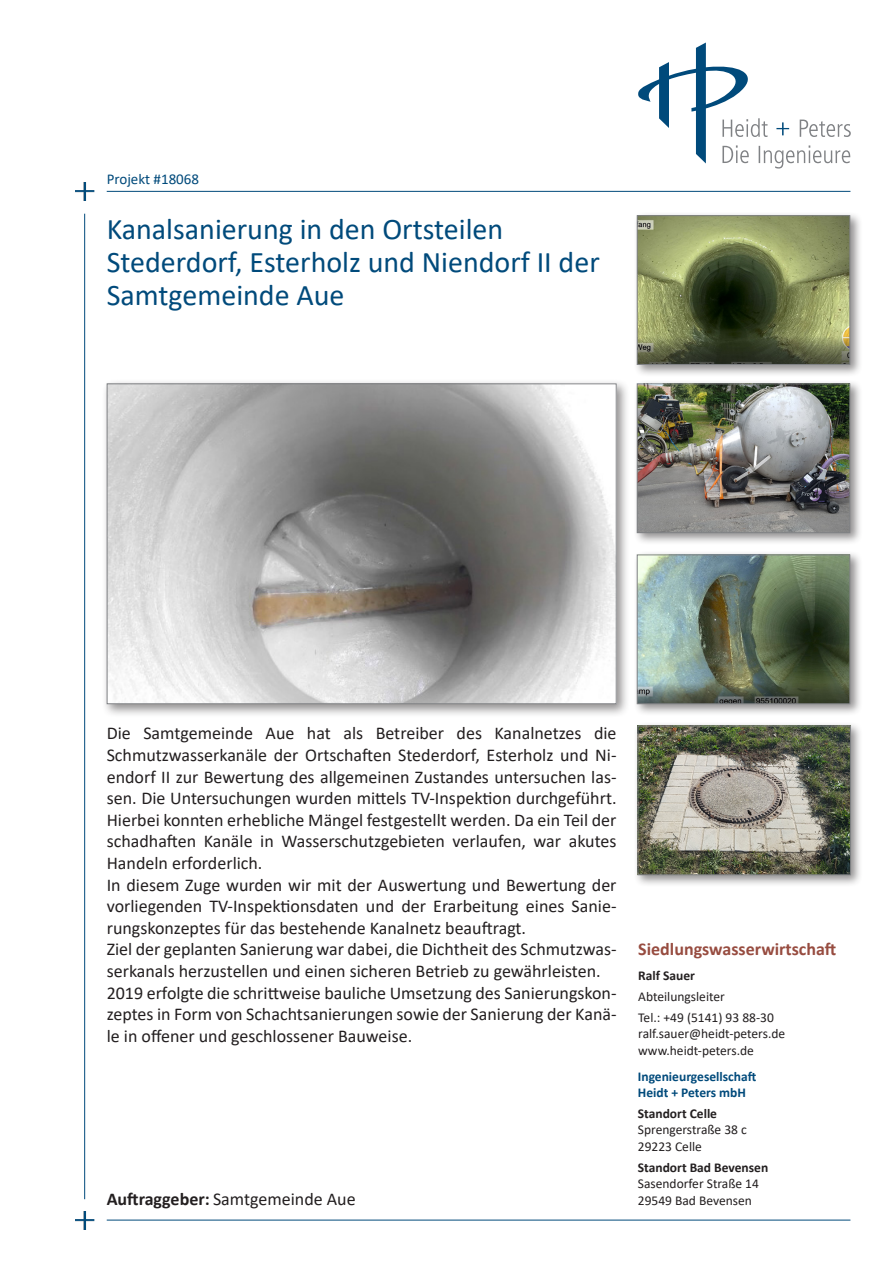
<style>
.page{position:relative;width:893px;height:1263px;background:#fff}
.page>*{position:absolute;margin:0;border:0;box-sizing:border-box;transform-origin:0 0}
.HPI_Titel{font:30px/33px "Calibri";color:#004a7b}
.t1{font:18px/21.6px "Calibri";color:#231f20;text-align:justify}
.t2{font:700 18px "Calibri";color:#974c40}
.HPI_Projektnummer{font:15px "Calibri";color:#004a7b}
.t3{font:13.5px/16.5px "Calibri";color:#231f20}
.t4{font:700 13.5px "Calibri";color:#231f20}
.t5{font:700 13.5px/16.5px "Calibri";color:#004a7b}
.s1{font-weight:700}
</style>
<div class="page">
<svg style="left:638px;top:42px;width:213px;height:127px"></svg>
<img style="left:76px;top:182px;width:18px;height:19px">
<hr style="left:107px;top:191px;width:743px;height:1px;background:#004a7b">
<img style="left:76px;top:1211px;width:18px;height:19px">
<hr style="left:107px;top:1220px;width:743px;height:1px;background:#004a7b">
<hr style="left:84px;top:214px;width:1px;height:985px;background:#004a7b">
<div style="left:102px;top:379px;width:528px;height:338px;background:#231f20;opacity:.5"></div>
<img style="left:109px;top:385px;width:506px;height:317px">
<div style="left:107px;top:383px;width:510px;height:321px;border:1px solid #808285"></div>
<div style="left:633px;top:211px;width:230px;height:166px;background:#231f20;opacity:.5"></div>
<img style="left:639px;top:217px;width:209px;height:146px">
<div style="left:637px;top:215px;width:213px;height:150px;border:1px solid #808285"></div>
<div style="left:633px;top:379px;width:230px;height:166px;background:#231f20;opacity:.5"></div>
<img style="left:639px;top:385px;width:209px;height:146px">
<div style="left:637px;top:383px;width:213px;height:150px;border:1px solid #808285"></div>
<div style="left:633px;top:550px;width:230px;height:166px;background:#231f20;opacity:.5"></div>
<img style="left:639px;top:556px;width:209px;height:146px">
<div style="left:637px;top:554px;width:213px;height:150px;border:1px solid #808285"></div>
<div style="left:633px;top:721px;width:231px;height:166px;background:#231f20;opacity:.5"></div>
<img style="left:639px;top:727px;width:210px;height:146px">
<div style="left:637px;top:725px;width:214px;height:150px;border:1px solid #808285"></div>
<p class="HPI_Projektnummer" style="left:107px;top:169px;width:94px">Projekt #18068</p>
<p class="HPI_Titel" style="left:107px;top:211px;width:398px">Kanalsanierung in den Ortsteilen</p>
<p class="HPI_Titel" style="left:107px;top:244px;width:495px">Stederdorf, Esterholz und Niendorf II der<br>Samtgemeinde Aue</p>
<p class="t1" style="left:107px;top:722px;width:511px">Die Samtgemeinde Aue hat als Betreiber des Kanalnetzes die Schmutzwasserkanäle der Ortschaften Stederdorf, Esterholz und Ni&shy;endorf II zur Bewertung des allgemeinen Zustandes untersuchen las&shy;sen. Die Untersuchungen wurden mittels TV-Inspektion durchgeführt.<br>Hierbei konnten erhebliche Mängel festgestellt werden. Da ein Teil der schadhaften Kanäle in Wasserschutzgebieten verlaufen, war akutes Handeln erforderlich.</p>
<p class="t1" style="left:107px;top:873px;width:511px">In diesem Zuge wurden wir mit der Auswertung und Bewertung der vorliegenden TV-Inspektionsdaten und der Erarbeitung eines Sanie&shy;rungskonzeptes für das bestehende Kanalnetz beauftragt.</p>
<p class="t1" style="left:107px;top:938px;width:511px">Ziel der geplanten Sanierung war dabei, die Dichtheit des Schmutzwas&shy;serkanals herzustellen und einen sicheren Betrieb zu gewährleisten.</p>
<p class="t1" style="left:107px;top:981px;width:511px">2019 erfolgte die schrittweise bauliche Umsetzung des Sanierungskon&shy;zeptes in Form von Schachtsanierungen sowie der Sanierung der Kanä&shy;le in offener und geschlossener Bauweise.</p>
<p class="t1" style="left:107px;top:1187px;width:250px"><span class="s1">Auftraggeber:</span> Samtgemeinde Aue</p>
<p class="t2" style="left:638px;top:937px;width:200px">Siedlungswasserwirtschaft</p>
<p class="t4" style="left:638px;top:966px;width:58px">Ralf Sauer</p>
<p class="t3" style="left:638px;top:988px;width:88px">Abteilungsleiter</p>
<p class="t3" style="left:638px;top:1009px;width:137px">Tel.: +49 (5141) 93 88-30</p>
<p class="t3" style="left:638px;top:1025px;width:148px">ralf.sauer@heidt-peters.de</p>
<p class="t3" style="left:638px;top:1042px;width:117px">www.heidt-peters.de</p>
<p class="t5" style="left:638px;top:1067px;width:120px">Ingenieurgesellschaft<br>Heidt + Peters mbH</p>
<p class="t4" style="left:638px;top:1104px;width:81px">Standort Celle</p>
<p class="t3" style="left:638px;top:1121px;width:110px">Sprengerstraße 38 c<br>29223 Celle</p>
<p class="t4" style="left:638px;top:1157px;width:132px">Standort Bad Bevensen</p>
<p class="t3" style="left:638px;top:1175px;width:123px">Sasendorfer Straße 14<br>29549 Bad Bevensen</p>
</div>
